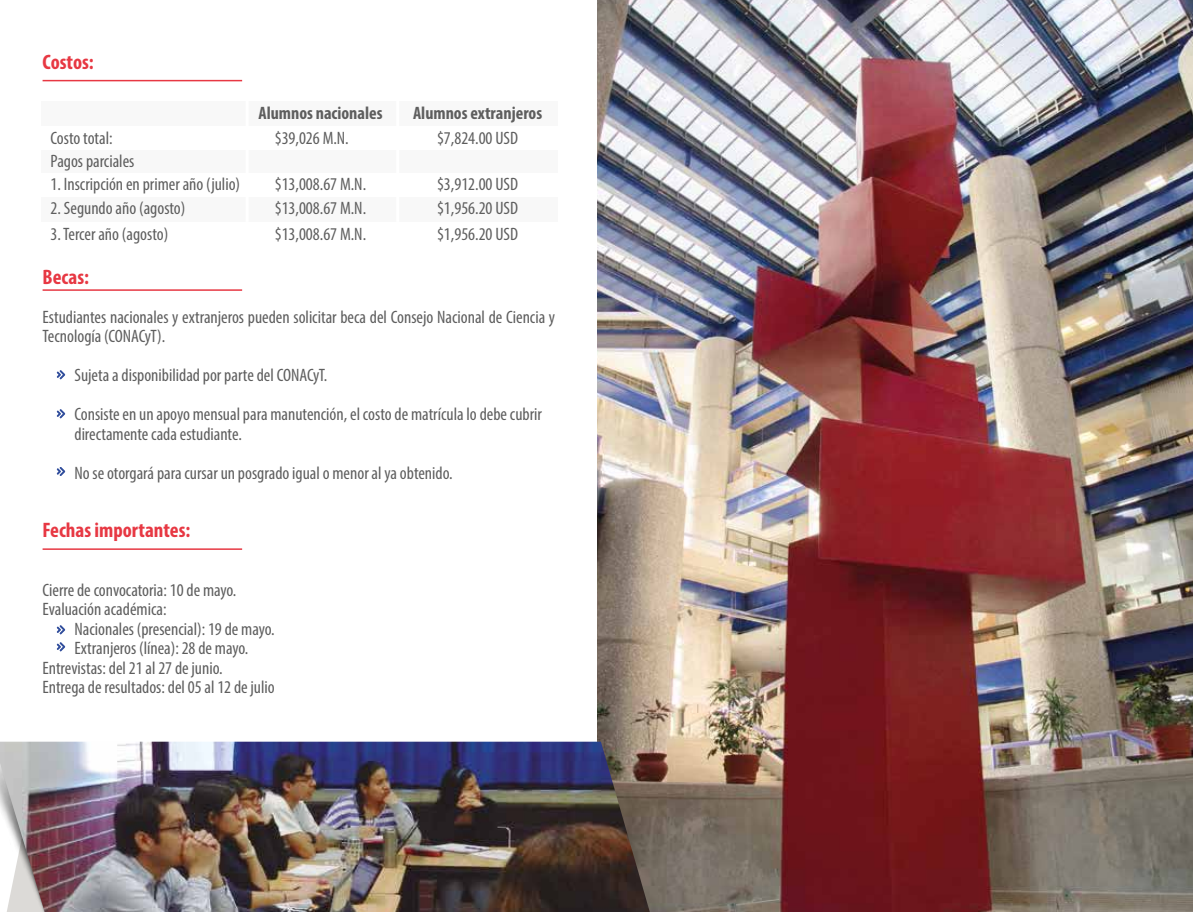
<style>
.page{position:relative;width:1193px;height:912px;background:#fff}
.page>*{position:absolute;margin:0;border:0;box-sizing:border-box;transform-origin:0 0}
.t1{font:700 condensed 21px "Myriad Pro";color:#e73843}
.t2{font:condensed 18px/19.5px "Myriad Pro";color:#5e5e5e}
.t3{font:700 condensed 18px "Myriad Pro";color:#5e5e5e}
</style>
<div class="page">
<hr style="left:43px;top:289px;width:199px;height:2px;background:#e73843">
<hr style="left:43px;top:548px;width:199px;height:2px;background:#e73843">
<hr style="left:43px;top:80px;width:199px;height:1px;background:#e73843">
<div style="left:41px;top:101px;width:517px;height:122px;background:#f8f8f8"></div>
<div style="left:41px;top:127px;width:517px;height:23px;background:#fff"></div>
<div style="left:41px;top:173px;width:517px;height:23px;background:#fff"></div>
<hr style="left:245px;top:101px;width:3px;height:121px;background:#fff">
<hr style="left:396px;top:101px;width:3px;height:121px;background:#fff">
<svg style="left:57px;top:370px;width:8px;height:9px"></svg>
<svg style="left:57px;top:409px;width:8px;height:9px"></svg>
<svg style="left:57px;top:467px;width:8px;height:9px"></svg>
<svg style="left:57px;top:625px;width:8px;height:9px"></svg>
<svg style="left:57px;top:642px;width:8px;height:9px"></svg>
<img style="left:598px;top:0;width:595px;height:912px">
<img style="left:0;top:742px;width:650px;height:170px">
<p class="t1" style="left:43px;top:49px;width:53px">Costos:</p>
<p class="t2" style="left:51px;top:126px;width:85px;line-height:23.5px">Costo total:<br>Pagos parciales</p>
<p class="t2" style="left:51px;top:174px;width:191px">1. Inscripción en primer año (julio)</p>
<p class="t2" style="left:51px;top:198px;width:136px">2. Segundo año (agosto)</p>
<p class="t2" style="left:51px;top:224px;width:119px">3. Tercer año (agosto)</p>
<p class="t3" style="left:258px;top:102px;width:126px">Alumnos nacionales</p>
<p class="t2" style="left:275px;top:128px;width:76px">$39,026 M.N.</p>
<p class="t2" style="left:275px;top:174px;width:93px">$13,008.67 M.N.</p>
<p class="t2" style="left:437px;top:174px;width:83px">$3,912.00 USD</p>
<p class="t2" style="left:275px;top:194px;width:93px;line-height:26.1px">$13,008.67 M.N. $13,008.67 M.N.</p>
<p class="t2" style="left:437px;top:194px;width:83px;line-height:26.1px">$1,956.20 USD $1,956.20 USD</p>
<p class="t3" style="left:413px;top:102px;width:131px">Alumnos extranjeros</p>
<p class="t2" style="left:437px;top:128px;width:83px">$7,824.00 USD</p>
<p class="t1" style="left:43px;top:263px;width:48px">Becas:</p>
<p class="t2" style="left:43px;top:307px;width:514px">Estudiantes nacionales y extranjeros pueden solicitar beca del Consejo Nacional de Ciencia y<br>Tecnología (CONACyT).</p>
<p class="t2" style="left:74px;top:355px;width:469px;line-height:39px">Sujeta a disponibilidad por parte del CONACyT.<br>Consiste en un apoyo mensual para manutención, el costo de matrícula lo debe cubrir</p>
<p class="t2" style="left:74px;top:414px;width:379px;line-height:39px">directamente cada estudiante.<br>No se otorgará para cursar un posgrado igual o menor al ya obtenido.</p>
<p class="t1" style="left:43px;top:517px;width:149px">Fechas importantes:</p>
<p class="t2" style="left:43px;top:580px;width:195px">Cierre de convocatoria: 10 de mayo.<br>Evaluación académica:</p>
<p class="t2" style="left:74px;top:619px;width:202px">Nacionales (presencial): 19 de mayo.</p>
<p class="t2" style="left:74px;top:638px;width:175px">Extranjeros (línea): 28 de mayo.</p>
<p class="t2" style="left:43px;top:658px;width:181px">Entrevistas: del 21 al 27 de junio.</p>
<p class="t2" style="left:43px;top:677px;width:234px">Entrega de resultados: del 05 al 12 de julio</p>
</div>
